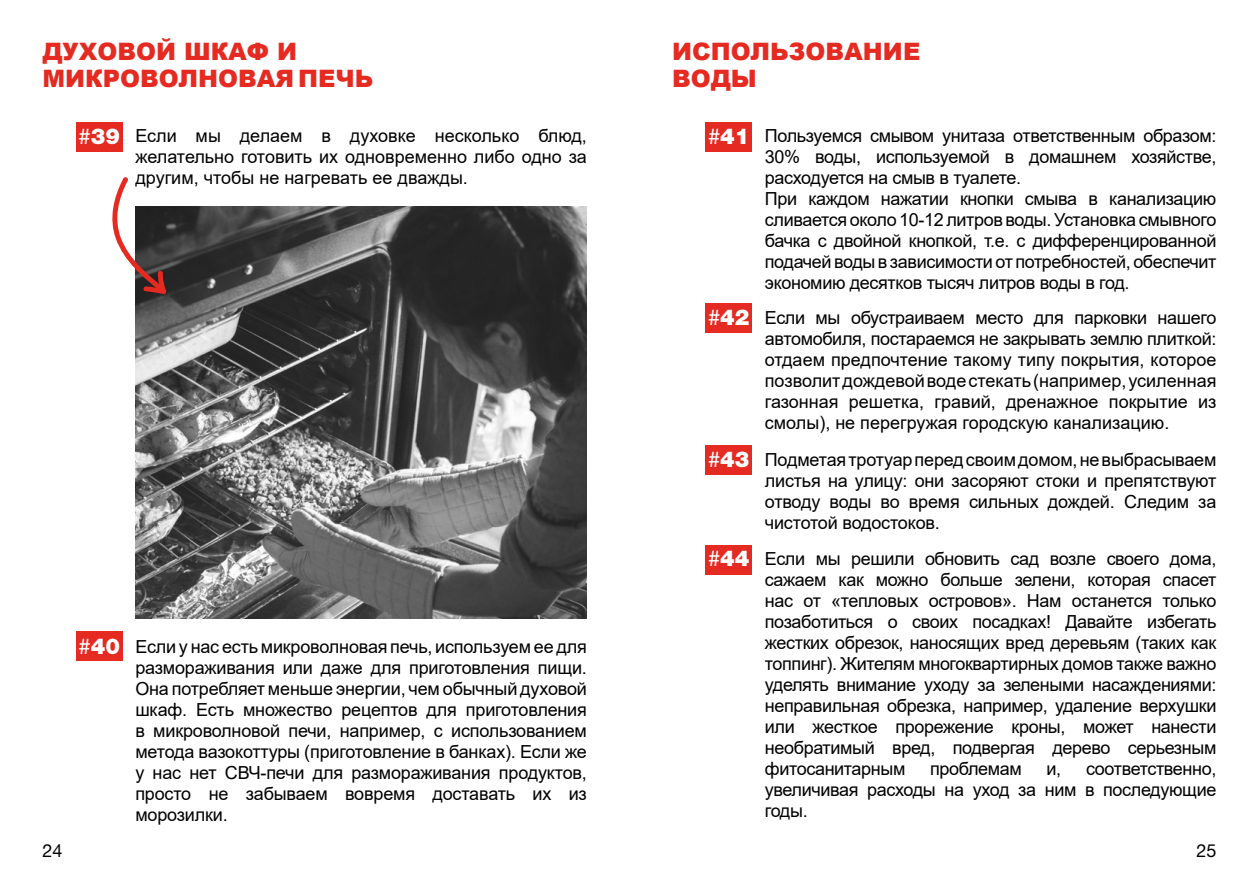
<style>
.page{position:relative;width:1259px;height:893px;background:#fff}
.page>*{position:absolute;margin:0;border:0;box-sizing:border-box;transform-origin:0 0}
.t1{font:900 24px/27px "Arial";color:#e52a21}
.t2{font:900 21.9px "Helvetica Neue LT Std";color:#fff}
.t3{font:18px/21px "Arial";letter-spacing:-.02em;color:#000;text-align:justify}
.t4{font:18px "Helvetica Neue LT Std";color:#000}
.s1{font-weight:400}
</style>
<div class="page">
<div style="left:76px;top:122px;width:46px;height:30px;background:#e52a21"></div>
<div style="left:76px;top:631px;width:46px;height:30px;background:#e52a21"></div>
<img style="left:135px;top:207px;width:452px;height:412px">
<svg style="left:112px;top:177px;width:55px;height:117px"></svg>
<div style="left:705px;top:122px;width:47px;height:29px;background:#e52a21"></div>
<div style="left:705px;top:303px;width:47px;height:30px;background:#e52a21"></div>
<div style="left:705px;top:445px;width:47px;height:30px;background:#e52a21"></div>
<div style="left:705px;top:545px;width:47px;height:29px;background:#e52a21"></div>
<h1 class="t1" style="left:43px;top:37px;width:332px">ДУХОВОЙ ШКАФ И<br>МИКРОВОЛНОВАЯ ПЕЧЬ</h1>
<p class="t2" style="left:79px;top:123px;width:43px"><span class="s1">#</span>39</p>
<p class="t3" style="left:135px;top:125px;width:453px">Если мы делаем в духовке несколько блюд, желательно готовить их одновременно либо одно за другим, чтобы не нагревать ее дважды.</p>
<p class="t2" style="left:79px;top:633px;width:43px"><span class="s1">#</span>40</p>
<p class="t3" style="left:135px;top:636px;width:453px">Если у нас есть микроволновая печь, используем ее для размораживания или даже для приготовления пищи.<br>Она потребляет меньше энергии, чем обычный духовой шкаф. Есть множество рецептов для приготовления в микроволновой печи, например, с использованием метода вазокоттуры (приготовление в банках). Если же у нас нет СВЧ-печи для размораживания продуктов, просто не забываем вовремя доставать их из морозилки.</p>
<h1 class="t1" style="left:672px;top:37px;width:250px">ИСПОЛЬЗОВАНИЕ<br>ВОДЫ</h1>
<p class="t3" style="left:765px;top:125px;width:453px;text-align:left">Пользуемся смывом унитаза ответственным образом:<br>30% воды, используемой в домашнем хозяйстве, расходуется на смыв в туалете.<br>При каждом нажатии кнопки смыва в канализацию сливается около 10-12 литров воды. Установка смывного бачка с двойной кнопкой, т.е. с дифференцированной подачей воды в зависимости от потребностей, обеспечит экономию десятков тысяч литров воды в год.</p>
<p class="t3" style="left:765px;top:307px;width:453px">Если мы обустраиваем место для парковки нашего автомобиля, постараемся не закрывать землю плиткой: отдаем предпочтение такому типу покрытия, которое позволит дождевой воде стекать (например, усиленная газонная решетка, гравий, дренажное покрытие из смолы), не перегружая городскую канализацию.</p>
<p class="t3" style="left:765px;top:449px;width:453px">Подметая тротуар перед своим домом, не выбрасываем листья на улицу: они засоряют стоки и препятствуют отводу воды во время сильных дождей. Следим за чистотой водостоков.</p>
<p class="t3" style="left:765px;top:548px;width:453px">Если мы решили обновить сад возле своего дома, сажаем как можно больше зелени, которая спасет нас от «тепловых островов». Нам останется только позаботиться о своих посадках! Давайте избегать жестких обрезок, наносящих вред деревьям (таких как топпинг). Жителям многоквартирных домов также важно уделять внимание уходу за зелеными насаждениями: неправильная обрезка, например, удаление верхушки или жесткое прорежение кроны, может нанести необратимый вред, подвергая дерево серьезным фитосанитарным</p>
<p class="t2" style="left:708px;top:123px;width:43px"><span class="s1">#</span>41</p>
<p class="t2" style="left:708px;top:304px;width:43px"><span class="s1">#</span>42</p>
<p class="t2" style="left:708px;top:446px;width:43px"><span class="s1">#</span>43</p>
<p class="t2" style="left:708px;top:545px;width:43px"><span class="s1">#</span>44</p>
<p class="t3" style="left:930px;top:758px;width:93px">проблемам</p>
<p class="t3" style="left:1046px;top:758px;width:16px">и,</p>
<p class="t3" style="left:765px;top:758px;width:453px;text-indent:321px">соответственно, увеличивая расходы на уход за ним в последующие годы.</p>
<p class="t4" style="left:43px;top:840px;width:22px">24</p>
<p class="t4" style="left:1196px;top:840px;width:22px">25</p>
</div>
